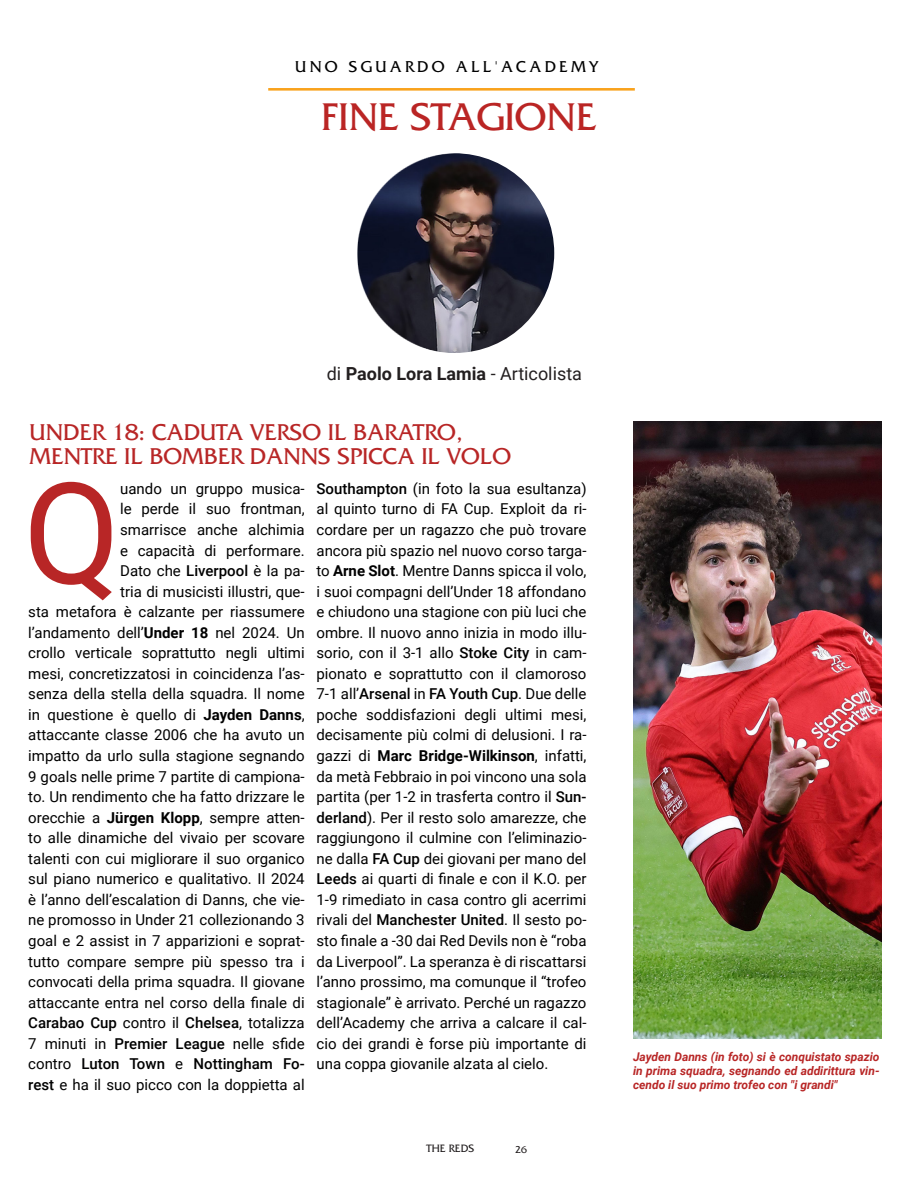
<style>
.page{position:relative;width:918px;height:1188px;background:#fff}
.page>*{position:absolute;margin:0;border:0;box-sizing:border-box;transform-origin:0 0}
.Body_Text_-_White_Dr{font:141px "Roboto";color:#b82626}
.Headline_Text_-_Alig{font:40.5px "Friz Quadrata";color:#ba2524}
.Pull_Quote_-_Bold{font:24px "Friz Quadrata";color:#b82626}
.t1{font:18px "Roboto";color:#231f20}
.Section_Header_-_Rig{font:16.5px "Friz Quadrata";letter-spacing:.2em;color:#000001}
.Body_Text_-_White_Dr-2{font:15px/20.5px "Roboto";color:#000001;text-align:right}
.t2{font:italic 700 12px/14.4px "Roboto";color:#b82626;text-align:justify}
.t3{font:11.25px "Friz Quadrata";color:#231f20}
.t4{font:10.5px "Friz Quadrata";color:#231f20}
.s1{font-weight:700}
.s2{font-weight:500}
</style>
<div class="page">
<img style="left:354px;top:153px;width:200px;height:200px;border-radius:100px">
<img style="left:633px;top:421px;width:248px;height:618px">
<hr style="left:268px;top:88px;width:367px;height:3px;background:#f9a21c">
<p class="Section_Header_-_Rig" style="left:295px;top:57px;width:304px">UNO SGUARDO ALL'ACADEMY</p>
<p class="Headline_Text_-_Alig" style="left:321px;top:94px;width:277px">FINE STAGIONE</p>
<p class="t1" style="left:327px;top:360px;width:257px">di <span class="s1">Paolo Lora Lamia</span> - Articolista</p>
<p class="Pull_Quote_-_Bold" style="left:30px;top:418px;width:435px">UNDER 18: CADUTA VERSO IL BARATRO,</p>
<p class="Pull_Quote_-_Bold" style="left:30px;top:442px;width:483px">MENTRE IL BOMBER DANNS SPICCA IL VOLO</p>
<p class="Body_Text_-_White_Dr" style="left:23px;top:435px;width:98px">Q</p>
<p class="Body_Text_-_White_Dr-2" style="left:28px;top:478px;width:278px">uando un gruppo musica-<br>le perde il suo frontman,<br>smarrisce anche alchimia<br>e capacità di performare.<br>Dato che <span class="s2">Liverpool</span> è la pa-<br>tria di musicisti illustri, que-<br>sta metafora è calzante per riassumere l’andamento dell’<span class="s1">Under 18</span> nel 2024. Un crollo verticale soprattutto negli ultimi mesi, concretizzatosi in coincidenza l’as&shy;senza della stella della squadra. Il nome in questione è quello di <span class="s1">Jayden Danns</span>, attaccante classe 2006 che ha avuto un impatto da urlo sulla stagione segnando 9 goals nelle prime 7 partite di campiona&shy;to. Un rendimento che ha fatto drizzare le orecchie a <span class="s1">Jürgen Klopp</span>, sempre atten&shy;to alle dinamiche del vivaio per scovare talenti con cui migliorare il suo organico sul piano numerico e qualitativo. Il 2024 è l’anno dell’escalation di Danns, che vie&shy;ne promosso in Under 21 collezionando 3 goal e 2 assist in 7 apparizioni e soprat&shy;tutto compare sempre più spesso tra i convocati della prima squadra. Il giovane attaccante entra nel corso della finale di <span class="s2">Carabao Cup</span> contro il <span class="s2">Chelsea</span>, totalizza 7 minuti in <span class="s2">Premier League</span> nelle sfide contro <span class="s2">Luton Town</span> e <span class="s2">Nottingham Fo&shy;rest</span> e ha il suo picco con la doppietta al</p>
<p class="Body_Text_-_White_Dr-2" style="left:317px;top:478px;width:272px;text-align:justify"><span class="s2">Southampton</span> (in foto la sua esultanza) al quinto turno di FA Cup. Exploit da ri&shy;cordare per un ragazzo che può trovare ancora più spazio nel nuovo corso targa&shy;to <span class="s1">Arne Slot</span>. Mentre Danns spicca il volo, i suoi compagni dell’Under 18 affondano e chiudono una stagione con più luci che ombre. Il nuovo anno inizia in modo illu&shy;sorio, con il 3-1 allo <span class="s2">Stoke City</span> in cam&shy;pionato e soprattutto con il clamoroso 7-1 all’<span class="s2">Arsenal</span> in <span class="s2">FA Youth Cup</span>. Due delle poche soddisfazioni degli ultimi mesi, decisamente più colmi di delusioni. I ra&shy;gazzi di <span class="s1">Marc Bridge-Wilkinson</span>, infatti, da metà Febbraio in poi vincono una sola partita (per 1-2 in trasferta contro il <span class="s2">Sun&shy;derland</span>). Per il resto solo amarezze, che raggiungono il culmine con l’eliminazio&shy;ne dalla <span class="s2">FA Cup</span> dei giovani per mano del <span class="s2">Leeds</span> ai quarti di finale e con il K.O. per 1-9 rimediato in casa contro gli acerrimi rivali del <span class="s2">Manchester United</span>. Il sesto po&shy;sto finale a -30 dai Red Devils non è “roba da Liverpool”. La speranza è di riscattarsi l’anno prossimo, ma comunque il “trofeo stagionale” è arrivato. Perché un ragazzo dell’Academy che arriva a calcare il cal&shy;cio dei grandi è forse più importante di una coppa giovanile alzata al cielo.</p>
<p class="t3" style="left:427px;top:1142px;width:49px">THE REDS</p>
<p class="t4" style="left:515px;top:1143px;width:13px">26</p>
<p class="t2" style="left:633px;top:1049px;width:248px">Jayden Danns (in foto) si è conquistato spazio in prima squadra, segnando ed addirittura vin&shy;cendo il suo primo trofeo con "i grandi"</p>
</div>
